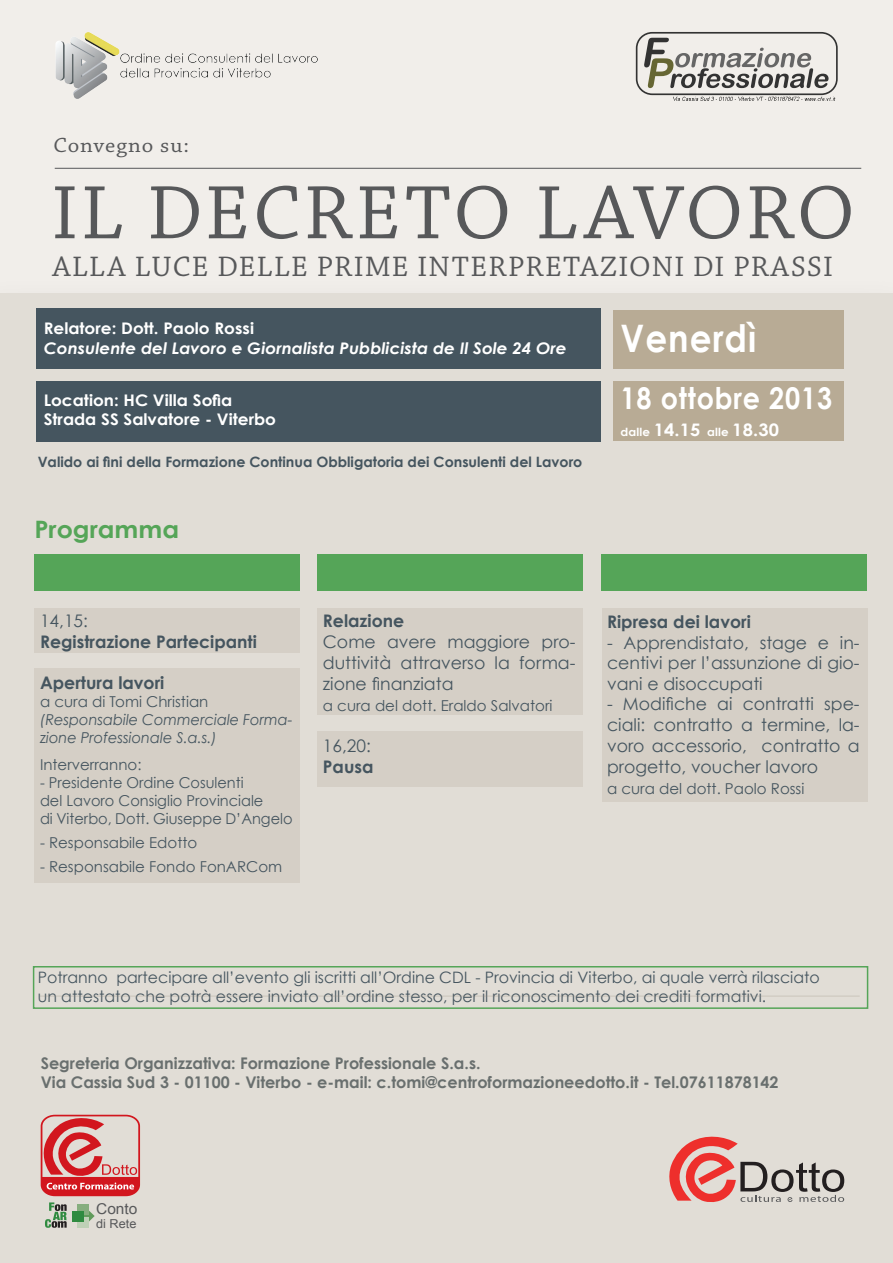
<style>
.page{position:relative;width:893px;height:1263px;background:#f1eeea}
.page>*{position:absolute;margin:0;border:0;box-sizing:border-box;transform-origin:0 0}
.t1{font:79.8px "Chaparral Pro";letter-spacing:.04em;color:#57585a}
.t2{font:700 37.95px "Century Gothic";letter-spacing:.03em;color:#fff;scale:.9 1}
.t3{font:700 30px "Century Gothic";letter-spacing:.03em;color:#fff;scale:.9 1}
.t4{font:29.7px "Chaparral Pro";letter-spacing:.045em;color:#57585a}
.t5{font:700 24px "Century Gothic";color:#55a558;scale:1.06 1}
.t6{font:21.6px "Chaparral Pro";letter-spacing:.04em;color:#57585a;scale:1.06 1}
.t7{font:17.4px/20.9px "Century Gothic";color:#45555f;text-align:justify}
.t8{font:700 17.4px "Century Gothic";color:#45555f}
.t9{font:700 17.25px "Century Gothic";letter-spacing:.01em;color:#fff;scale:1.06 1}
.t10{font:700 16.05px "Century Gothic";color:#45555f}
.t11{font:700 16.05px "Century Gothic";color:#fff;scale:1.06 1}
.t12{font:italic 700 16.05px "Century Gothic";color:#fff;scale:1.06 1}
.t13{font:15.75px/18.9px "Century Gothic";color:#45555f}
.t14{font:15px "Century Gothic";color:#45555f}
.t15{font:italic 15px/18px "Century Gothic";color:#45555f}
.t16{font:15px "Arial";color:#57585a;scale:1.04 1}
.t17{font:700 14.25px "Century Gothic";color:#45555f}
.t18{font:12.3px "Arial";color:#57585a;scale:1.04 1}
.s1{font-size:11.25px}
</style>
<div class="page">
<div style="left:0;top:293px;width:893px;height:970px;background:#e1ddd6"></div>
<div style="left:613px;top:310px;width:231px;height:59px;background:#b8ab95"></div>
<div style="left:613px;top:382px;width:231px;height:59px;background:#b8ab95"></div>
<div style="left:36px;top:308px;width:565px;height:61px;background:#45555f"></div>
<div style="left:36px;top:382px;width:565px;height:60px;background:#45555f"></div>
<hr style="left:55px;top:168px;width:806px;height:1px;background:#57585a">
<svg style="left:83px;top:1211px;width:12px;height:10px"></svg>
<svg style="left:45px;top:1202px;width:22px;height:26px"></svg>
<div style="left:78px;top:1217px;width:11px;height:11px;background:#bed0b6"></div>
<div style="left:78px;top:1204px;width:11px;height:11px;background:#86ae7e"></div>
<div style="left:72px;top:1211px;width:11px;height:10px;background:#2f8b40"></div>
<svg style="left:41px;top:1115px;width:99px;height:81px"></svg>
<svg style="left:669px;top:1136px;width:175px;height:66px"></svg>
<img style="left:56px;top:32px;width:262px;height:67px">
<svg style="left:636px;top:32px;width:202px;height:69px"></svg>
<div style="left:602px;top:608px;width:266px;height:194px;background:#d5cfc6"></div>
<div style="left:34px;top:608px;width:266px;height:45px;background:#d5cfc6"></div>
<div style="left:317px;top:608px;width:266px;height:107px;background:#d5cfc6"></div>
<div style="left:317px;top:731px;width:266px;height:56px;background:#d5cfc6"></div>
<div style="left:34px;top:668px;width:266px;height:214px;background:#d5cfc6"></div>
<div style="left:34px;top:554px;width:266px;height:37px;background:#55a558"></div>
<div style="left:317px;top:554px;width:266px;height:37px;background:#55a558"></div>
<div style="left:601px;top:554px;width:266px;height:37px;background:#55a558"></div>
<div style="left:33px;top:966px;width:835px;height:43px;border:2px solid #55a558"></div>
<hr style="left:40px;top:995px;width:820px;height:2px;background:#948979">
<p class="t6" style="left:54px;top:133px;width:129px">Convegno su:</p>
<p class="t1" style="left:52px;top:169px;width:805px">IL DECRETO LAVORO</p>
<p class="t4" style="left:52px;top:250px;width:782px">ALLA LUCE DELLE PRIME INTERPRETAZIONI DI PRASSI</p>
<p class="t11" style="left:44px;top:318px;width:200px">Relatore: Dott. Paolo Rossi</p>
<p class="t12" style="left:44px;top:337px;width:495px">Consulente del Lavoro e Giornalista Pubblicista de Il Sole 24 Ore</p>
<p class="t11" style="left:44px;top:390px;width:180px">Location: HC Villa Sofia</p>
<p class="t11" style="left:44px;top:409px;width:221px">Strada SS Salvatore - Viterbo</p>
<p class="t17" style="left:38px;top:453px;width:546px">Valido ai fini della Formazione Continua Obbligatoria dei Consulenti del Lavoro</p>
<p class="t5" style="left:34px;top:514px;width:138px">Programma</p>
<p class="t2" style="left:620px;top:314px;width:152px">Venerdì</p>
<p class="t3" style="left:620px;top:379px;width:237px">18 ottobre 2013</p>
<p class="t9" style="left:620px;top:419px;width:151px"><span class="s1">dalle</span> 14.15 <span class="s1">alle</span> 18.30</p>
<p class="t7" style="left:40px;top:610px;width:49px">14,15:</p>
<p class="t8" style="left:40px;top:630px;width:218px">Registrazione Partecipanti</p>
<p class="t8" style="left:40px;top:672px;width:126px">Apertura lavori</p>
<p class="t14" style="left:40px;top:693px;width:170px">a cura di Tomi Christian</p>
<p class="t15" style="left:40px;top:711px;width:254px">(Responsabile Commerciale Forma&shy;zione Professionale S.a.s.)</p>
<p class="t14" style="left:40px;top:756px;width:103px">Interverranno:</p>
<p class="t14" style="left:40px;top:774px;width:205px">- Presidente Ordine Cosulenti</p>
<p class="t14" style="left:40px;top:792px;width:225px">del Lavoro Consiglio Provinciale</p>
<p class="t14" style="left:40px;top:810px;width:254px">di Viterbo, Dott. Giuseppe D’Angelo</p>
<p class="t14" style="left:40px;top:834px;width:159px">- Responsabile Edotto</p>
<p class="t14" style="left:40px;top:858px;width:244px">- Responsabile Fondo FonARCom</p>
<p class="t8" style="left:323px;top:610px;width:83px">Relazione</p>
<p class="t7" style="left:323px;top:631px;width:254px">Come avere maggiore pro&shy;duttività attraverso la forma&shy;zione finanziata</p>
<p class="t14" style="left:323px;top:696px;width:231px">a cura del dott. Eraldo Salvatori</p>
<p class="t7" style="left:323px;top:735px;width:49px">16,20:</p>
<p class="t8" style="left:323px;top:756px;width:52px">Pausa</p>
<p class="t8" style="left:607px;top:611px;width:145px">Ripresa dei lavori</p>
<p class="t7" style="left:607px;top:632px;width:254px">- Apprendistato, stage e in&shy;centivi per l’assunzione di gio&shy;vani e disoccupati</p>
<p class="t7" style="left:607px;top:693px;width:254px">- Modifiche ai contratti spe&shy;ciali: contratto a termine, la&shy;voro accessorio, contratto a progetto, voucher lavoro</p>
<p class="t14" style="left:607px;top:779px;width:199px">a cura del dott. Paolo Rossi</p>
<p class="t13" style="left:38px;top:968px;width:784px">Potranno partecipare all’evento gli iscritti all’Ordine CDL - Provincia di Viterbo, ai quale verrà rilasciato un attestato che potrà essere inviato all’ordine stesso, per il riconoscimento dei crediti formativi.</p>
<p class="t10" style="left:41px;top:1053px;width:441px">Segreteria Organizzativa: Formazione Professionale S.a.s.</p>
<p class="t10" style="left:41px;top:1072px;width:739px">Via Cassia Sud 3 - 01100 - Viterbo - e-mail: c.tomi@centroformazioneedotto.it - Tel.07611878142</p>
<p class="t16" style="left:96px;top:1199px;width:41px">Conto</p>
<p class="t18" style="left:96px;top:1215px;width:40px">di Rete</p>
</div>
